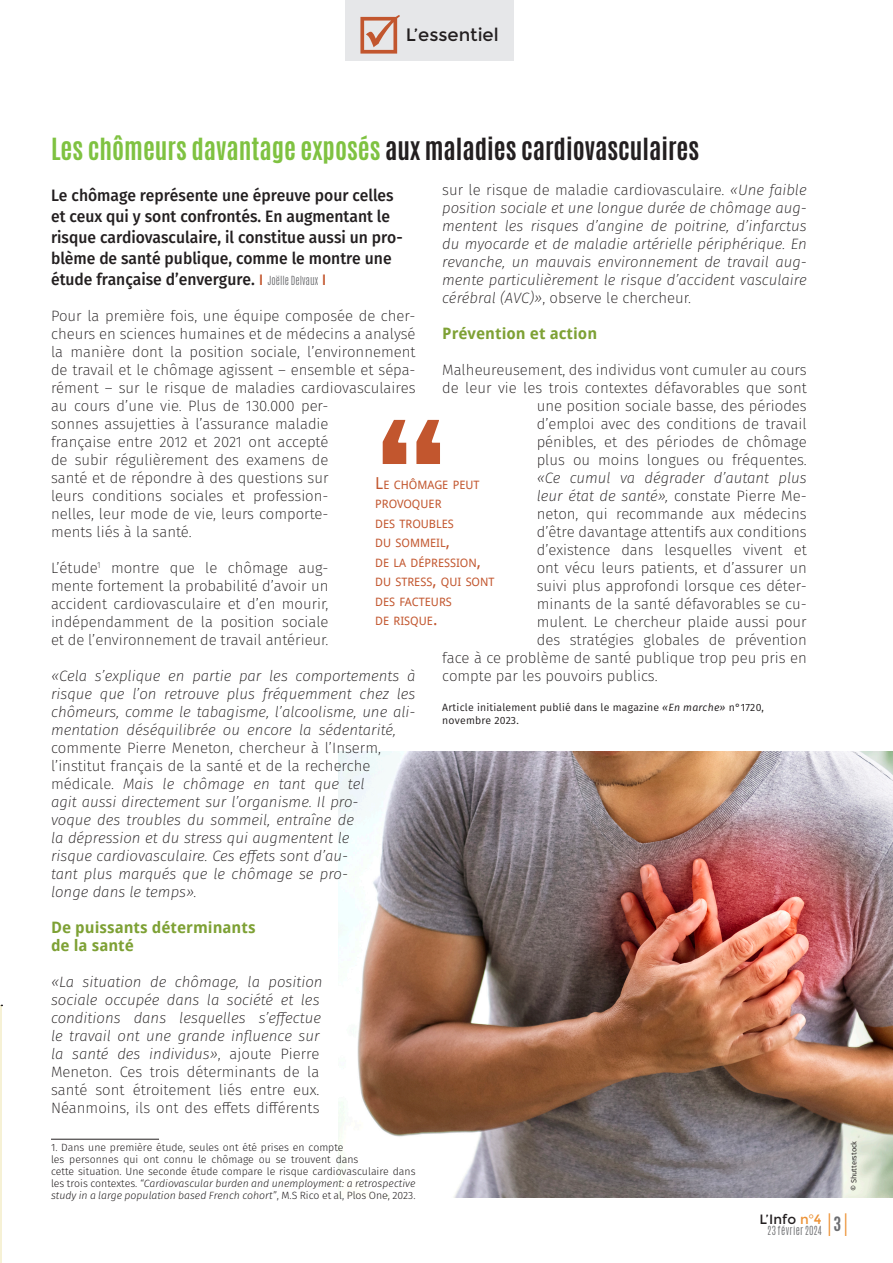
<style>
.page{position:relative;width:893px;height:1263px;background:#fff}
.page>*{position:absolute;margin:0;border:0;box-sizing:border-box;transform-origin:0 0}
.t1{font:300 25.95px "Antonio";color:#ec9134;scale:.64 1}
.Ess-Titre_vert{font:700 25.5px "Antonio";color:#231f20}
.t2{font:18px "Montserrat";color:#231f20}
.Chap{font:500 16.5px/21px "Fira Sans";color:#231f20;scale:.95 1}
.Ess-iT{font:700 15.75px/18px "Droid Sans";color:#7ea135}
.Texte{font:200 15px/18px "Fira Sans";color:#231f20}
.Texte-2{font:italic 200 15px/18px "Fira Sans";color:#231f20}
.t3{font:13.5px "Montserrat";color:#231f20}
.citation_simple{font:11.55px/19.5px "Droid Sans";color:#c2562e}
.note_bas_de_page{font:300 10.5px/12px "Fira Sans";color:#231f20}
.note_bas_de_page-2{font:10.5px/12.6px "Fira Sans";letter-spacing:.02em;color:#231f20}
.t4{font:300 10.5px "Antonio";letter-spacing:.035em;color:#6c6d70}
.photo{font:7.5px "Fira Sans";color:#231f20}
.s1{color:#7fc241}
.s2{font-family:"Montserrat";font-weight:400;font-size:15px;color:#c2562e}
.s3{font-family:"Antonio";font-weight:300;font-size:10.5px;color:#6c6d70}
.s4{font-style:normal}
.s5{font-style:italic}
.s6{font-size:16.5px}
.s7{color:#ec9134}
</style>
<div class="page">
<hr style="left:0;top:1005px;width:1px;height:258px;background:#f6f1d5">
<img style="left:339px;top:752px;width:554px;height:445px">
<div style="left:345px;top:0;width:169px;height:61px;background:#e6e7e9"></div>
<svg style="left:360px;top:15px;width:40px;height:39px"></svg>
<hr style="left:51px;top:1139px;width:108px;height:1px;background:#231f20">
<svg style="left:383px;top:420px;width:57px;height:44px"></svg>
<p class="t2" style="left:406px;top:24px;width:95px">L’essentiel</p>
<p class="Ess-Titre_vert" style="left:51px;top:130px;width:650px"><span class="s1">Les chômeurs davantage exposés</span> aux maladies cardiovasculaires</p>
<p class="Chap" style="left:51px;top:184px;width:372px">Le chômage représente une épreuve pour celles et ceux qui y sont confrontés. En augmentant le risque cardiovasculaire, il constitue aussi un pro&shy;blème de santé publique, comme le montre une étude française d’envergure. <span class="s2">I</span> <span class="s3">Joëlle Delvaux</span> <span class="s2">I</span></p>
<p class="Texte" style="left:51px;top:306px;width:366px">Pour la première fois, une équipe composée de cher&shy;cheurs en sciences humaines et de médecins a analysé la manière dont la position sociale, l’environnement de travail et le chômage agissent – ensemble et sépa&shy;rément – sur le risque de maladies cardiovasculaires au cours d’une vie. Plus de 130.000 per-<br>sonnes assujetties à l’assurance maladie<br>française entre 2012 et 2021 ont accepté<br>de subir régulièrement des examens de<br>santé et de répondre à des questions sur<br>leurs conditions sociales et profession-<br>nelles, leur mode de vie, leurs comporte-<br>ments liés à la santé.</p>
<p class="Texte" style="left:51px;top:558px;width:279px;text-align:justify">L’étude<sup>1</sup> montre que le chômage aug&shy;mente fortement la probabilité d’avoir un accident cardiovasculaire et d’en mourir, indépendamment de la position sociale et de l’environnement de travail antérieur.</p>
<p class="Texte-2" style="left:51px;top:666px;width:366px">«Cela s’explique en partie par les comportements à risque que l’on retrouve plus fréquemment chez les chômeurs, comme le tabagisme, l’alcoolisme, une ali&shy;mentation déséquilibrée ou encore la sédentarité, <span class="s4">commente Pierre Meneton, chercheur à l’Inserm, l’institut français de la santé et de la recherche médicale.</span> Mais le chômage en tant que tel<br>agit aussi directement sur l’organisme. Il pro-<br>voque des troubles du sommeil, entraîne de<br>la dépression et du stress qui augmentent le<br>risque cardiovasculaire. Ces effets sont d’au-<br>tant plus marqués que le chômage se pro-<br>longe dans le temps».</p>
<p class="Ess-iT" style="left:51px;top:917px;width:206px">De puissants déterminants de la santé</p>
<p class="Texte-2" style="left:51px;top:972px;width:273px">«La situation de chômage, la position sociale occupée dans la société et les conditions dans lesquelles s’effectue le travail ont une grande influence sur la santé des individus»<span class="s4">, ajoute Pierre Meneton. Ces trois déterminants de la santé sont étroitement liés entre eux.<br>Néanmoins, ils ont des effets différents</span></p>
<p class="note_bas_de_page" style="left:51px;top:1141px;width:366px">1. Dans une première étude, seules ont été prises en compte<br>les personnes qui ont connu le chômage ou se trouvent dans<br>cette situation. Une seconde étude compare le risque cardiovasculaire dans les trois contextes. <span class="s5">“Cardiovascular burden and unemployment: a retrospective study in a large population based French cohort”</span>, M.S Rico et al, Plos One, 2023.</p>
<p class="Texte-2" style="left:442px;top:180px;width:366px;text-align:justify"><span class="s4">sur le risque de maladie cardiovasculaire.</span> «Une faible position sociale et une longue durée de chômage aug&shy;mentent les risques d’angine de poitrine, d’infarctus du myocarde et de maladie artérielle périphérique. En revanche, un mauvais environnement de travail aug&shy;mente particulièrement le risque d’accident vasculaire cérébral (AVC)»<span class="s4">, observe le chercheur.</span></p>
<p class="Ess-iT" style="left:442px;top:324px;width:156px">Prévention et action</p>
<p class="Texte" style="left:442px;top:360px;width:366px">Malheureusement, des individus vont cumuler au cours</p>
<p class="Texte" style="left:442px;top:378px;width:366px">de leur vie les trois contextes défavorables que sont</p>
<p class="Texte" style="left:537px;top:396px;width:271px">une position sociale basse, des périodes</p>
<p class="Texte" style="left:537px;top:414px;width:272px">d’emploi avec des conditions de travail</p>
<p class="Texte" style="left:537px;top:432px;width:272px">pénibles, et des périodes de chômage</p>
<p class="Texte" style="left:537px;top:450px;width:272px">plus ou moins longues ou fréquentes.</p>
<p class="Texte-2" style="left:537px;top:468px;width:272px">«Ce cumul va dégrader d’autant plus</p>
<p class="Texte-2" style="left:537px;top:486px;width:272px">leur état de santé», <span class="s4">constate Pierre Me-</span></p>
<p class="Texte" style="left:537px;top:504px;width:272px">neton, qui recommande aux médecins</p>
<p class="Texte" style="left:537px;top:522px;width:271px">d’être davantage attentifs aux conditions</p>
<p class="Texte" style="left:537px;top:540px;width:271px">d’existence dans lesquelles vivent et</p>
<p class="Texte" style="left:537px;top:558px;width:272px">ont vécu leurs patients, et d’assurer un</p>
<p class="Texte" style="left:537px;top:576px;width:272px">suivi plus approfondi lorsque ces déter-</p>
<p class="Texte" style="left:537px;top:594px;width:272px">minants de la santé défavorables se cu-</p>
<p class="Texte" style="left:537px;top:612px;width:272px">mulent. Le chercheur plaide aussi pour</p>
<p class="Texte" style="left:537px;top:630px;width:271px">des stratégies globales de prévention</p>
<p class="Texte" style="left:442px;top:648px;width:366px">face à ce problème de santé publique trop peu pris en</p>
<p class="Texte" style="left:442px;top:666px;width:217px">compte par les pouvoirs publics.</p>
<p class="note_bas_de_page-2" style="left:442px;top:701px;width:323px">Article initialement publié dans le magazine <span class="s5">«En marche»</span> n°1720, novembre 2023.</p>
<p class="citation_simple" style="left:375px;top:474px;width:121px"><span class="s6">L</span>E CHÔMAGE PEUT<br>PROVOQUER<br>DES TROUBLES<br>DU SOMMEIL<span class="s6">,<br></span>DE LA DÉPRESSION<span class="s6">,<br></span>DU STRESS<span class="s6">,</span> QUI SONT<br>DES FACTEURS<br>DE RISQUE<span class="s6">.</span></p>
<p class="photo" style="left:848px;top:1191px;width:52px;rotate:-90deg">© Shutterstock</p>
<p class="t3" style="left:759px;top:1211px;width:64px">L’Info <span class="s7">n°4</span></p>
<p class="t1" style="left:827px;top:1206px;width:34px">I<sup>3</sup>I</p>
<p class="t4" style="left:768px;top:1223px;width:55px">23 février 2024</p>
</div>
